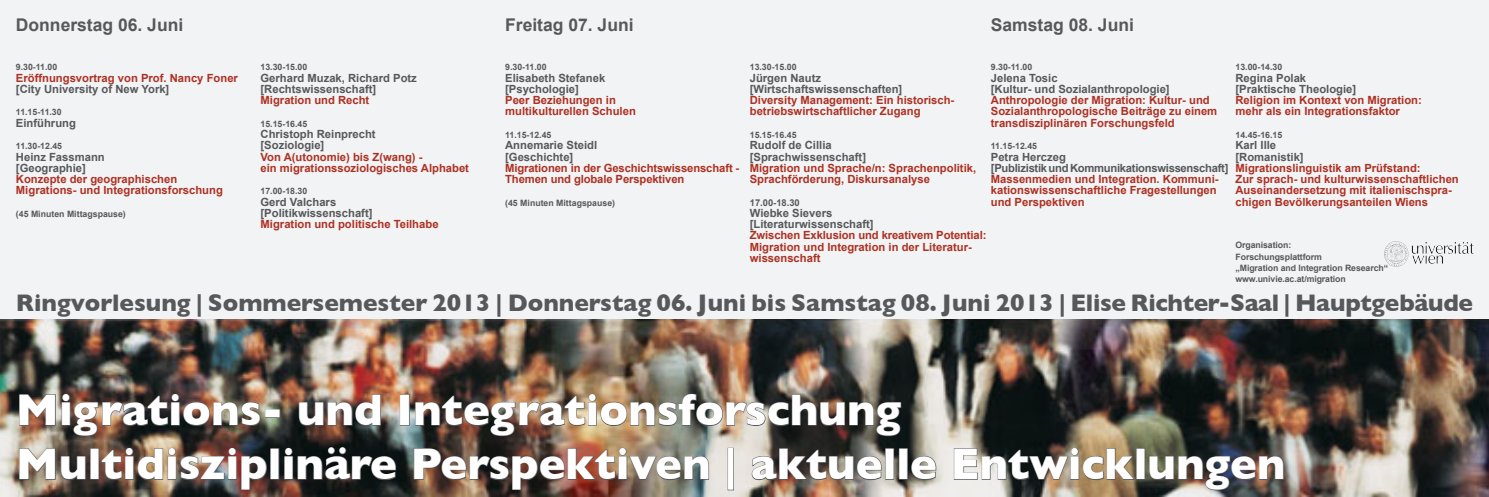
<style>
.page{position:relative;width:1489px;height:497px;background:#fff}
.page>*{position:absolute;margin:0;border:0;box-sizing:border-box;transform-origin:0 0}
.t1{font:700 45px "Gill Sans";color:#fff}
.t2{font:700 24.38px "Gill Sans";color:#57585a}
.t3{font:700 17.5px "Arial";color:#57585a}
.t4{font:700 11.25px/11.2px "Arial";color:#ad3123}
.t5{font:700 11.25px "Arial";color:#57585a}
.t6{font:700 11.25px "Arial";letter-spacing:-.025em;color:#57585a}
.t7{font:700 9.38px "Arial";color:#57585a}
.t8{font:700 8.75px "Arial";letter-spacing:-.005em;color:#57585a}
.s1{color:#57585a}
</style>
<div class="page">
<div style="left:0;top:0;width:1488px;height:496px;background:#f2f3f4"></div>
<img style="left:0;top:319px;width:1488px;height:177px">
<svg style="left:19px;top:394px;width:37px;height:31px"></svg>
<img style="left:62px;top:393px;width:198px;height:42px">
<div style="left:265px;top:409px;width:15px;height:8px;border:1px solid #57585a"></div>
<img style="left:299px;top:394px;width:82px;height:31px">
<div style="left:400px;top:394px;width:9px;height:31px;border:1px solid #57585a"></div>
<img style="left:415px;top:393px;width:486px;height:42px">
<svg style="left:19px;top:448px;width:66px;height:31px"></svg>
<div style="left:90px;top:448px;width:9px;height:31px;border:1px solid #57585a"></div>
<img style="left:102px;top:447px;width:165px;height:42px">
<div style="left:271px;top:448px;width:8px;height:31px;border:1px solid #57585a"></div>
<svg style="left:284px;top:447px;width:112px;height:32px"></svg>
<img style="left:414px;top:447px;width:295px;height:42px">
<svg style="left:752px;top:448px;width:129px;height:31px"></svg>
<div style="left:885px;top:448px;width:8px;height:31px;border:1px solid #57585a"></div>
<div style="left:899px;top:448px;width:8px;height:31px;border:1px solid #57585a"></div>
<svg style="left:911px;top:455px;width:25px;height:24px"></svg>
<img style="left:954px;top:447px;width:180px;height:32px">
<div style="left:1136px;top:448px;width:8px;height:31px;border:1px solid #57585a"></div>
<img style="left:1149px;top:455px;width:134px;height:34px">
<img style="left:1387px;top:242px;width:85px;height:24px">
<svg style="left:1384px;top:246px;width:3px;height:16px"></svg>
<p class="t3" style="left:16px;top:13px;width:169px">Donnerstag 06. Juni</p>
<p class="t3" style="left:505px;top:13px;width:130px">Freitag 07. Juni</p>
<p class="t3" style="left:990px;top:13px;width:144px">Samstag 08. Juni</p>
<p class="t8" style="left:16px;top:61px;width:43px">9.30-11.00</p>
<p class="t4" style="left:16px;top:72px;width:223px">Eröffnungsvortrag von Prof. Nancy Foner <span class="s1">[City University of New York]</span></p>
<p class="t8" style="left:16px;top:106px;width:47px">11.15-11.30</p>
<p class="t5" style="left:16px;top:115px;width:61px">Einführung</p>
<p class="t8" style="left:16px;top:140px;width:48px">11.30-12.45</p>
<p class="t5" style="left:16px;top:149px;width:90px">Heinz Fassmann</p>
<p class="t5" style="left:16px;top:160px;width:72px">[Geographie]</p>
<p class="t4" style="left:16px;top:173px;width:163px">Konzepte der geographischen</p>
<p class="t4" style="left:16px;top:185px;width:208px">Migrations- und Integrationsforschung</p>
<p class="t8" style="left:16px;top:208px;width:111px">(45 Minuten Mittagspause)</p>
<p class="t8" style="left:260px;top:61px;width:48px">13.30-15.00</p>
<p class="t5" style="left:260px;top:70px;width:158px">Gerhard Muzak, Richard Potz</p>
<p class="t5" style="left:260px;top:81px;width:117px">[Rechtswissenschaft]</p>
<p class="t4" style="left:260px;top:95px;width:110px">Migration und Recht</p>
<p class="t8" style="left:260px;top:118px;width:48px">15.15-16.45</p>
<p class="t5" style="left:260px;top:126px;width:117px">Christoph Reinprecht</p>
<p class="t5" style="left:260px;top:137px;width:65px">[Soziologie]</p>
<p class="t4" style="left:260px;top:151px;width:163px">Von A(utonomie) bis Z(wang) -</p>
<p class="t4" style="left:260px;top:162px;width:210px">ein migrationssoziologisches Alphabet</p>
<p class="t8" style="left:260px;top:185px;width:48px">17.00-18.30</p>
<p class="t5" style="left:260px;top:194px;width:77px">Gerd Valchars</p>
<p class="t5" style="left:260px;top:205px;width:113px">[Politikwissenschaft]</p>
<p class="t4" style="left:260px;top:218px;width:179px">Migration und politische Teilhabe</p>
<p class="t8" style="left:505px;top:61px;width:43px">9.30-11.00</p>
<p class="t5" style="left:505px;top:70px;width:102px">Elisabeth Stefanek</p>
<p class="t5" style="left:505px;top:81px;width:75px">[Psychologie]</p>
<p class="t4" style="left:505px;top:95px;width:112px">Peer Beziehungen in</p>
<p class="t4" style="left:505px;top:106px;width:132px">multikulturellen Schulen</p>
<p class="t8" style="left:505px;top:129px;width:48px">11.15-12.45</p>
<p class="t5" style="left:505px;top:137px;width:93px">Annemarie Steidl</p>
<p class="t5" style="left:505px;top:149px;width:70px">[Geschichte]</p>
<p class="t4" style="left:505px;top:162px;width:236px">Migrationen in der Geschichtswissenschaft -<br>Themen und globale Perspektiven</p>
<p class="t8" style="left:505px;top:196px;width:111px">(45 Minuten Mittagspause)</p>
<p class="t8" style="left:749px;top:61px;width:48px">13.30-15.00</p>
<p class="t5" style="left:749px;top:70px;width:73px">Jürgen Nautz</p>
<p class="t5" style="left:749px;top:81px;width:154px">[Wirtschaftswissenschaften]</p>
<p class="t4" style="left:749px;top:95px;width:206px">Diversity Management: Ein historisch-</p>
<p class="t4" style="left:749px;top:106px;width:172px">betriebswirtschaftlicher Zugang</p>
<p class="t8" style="left:749px;top:129px;width:48px">15.15-16.45</p>
<p class="t5" style="left:749px;top:137px;width:83px">Rudolf de Cillia</p>
<p class="t5" style="left:749px;top:149px;width:118px">[Sprachwissenschaft]</p>
<p class="t4" style="left:749px;top:162px;width:228px">Migration und Sprache/n: Sprachenpolitik,<br>Sprachförderung, Diskursanalyse</p>
<p class="t7" style="left:749px;top:196px;width:52px">17.00-18.30</p>
<p class="t5" style="left:749px;top:205px;width:84px">Wiebke Sievers</p>
<p class="t5" style="left:749px;top:216px;width:125px">[Literaturwissenschaft]</p>
<p class="t4" style="left:749px;top:230px;width:238px">Zwischen Exklusion und kreativem Potential:</p>
<p class="t4" style="left:749px;top:241px;width:223px">Migration und Integration in der Literatur&shy;wissenschaft</p>
<p class="t8" style="left:990px;top:61px;width:43px">9.30-11.00</p>
<p class="t5" style="left:990px;top:70px;width:68px">Jelena Tosic</p>
<p class="t5" style="left:990px;top:81px;width:180px">[Kultur- und Sozialanthropologie]</p>
<p class="t4" style="left:990px;top:95px;width:228px">Anthropologie der Migration: Kultur- und<br>Sozialanthropologische Beiträge zu einem transdisziplinären Forschungsfeld</p>
<p class="t8" style="left:990px;top:140px;width:48px">11.15-12.45</p>
<p class="t5" style="left:990px;top:149px;width:77px">Petra Herczeg</p>
<p class="t6" style="left:990px;top:160px;width:239px">[Publizistik und Kommunikationswissenschaft]</p>
<p class="t4" style="left:990px;top:173px;width:229px">Massenmedien und Integration. Kommuni&shy;kationswissenschaftliche Fragestellungen und Perspektiven</p>
<p class="t8" style="left:1235px;top:61px;width:48px">13.00-14.30</p>
<p class="t5" style="left:1235px;top:70px;width:72px">Regina Polak</p>
<p class="t5" style="left:1235px;top:81px;width:122px">[Praktische Theologie]</p>
<p class="t4" style="left:1235px;top:95px;width:188px">Religion im Kontext von Migration:</p>
<p class="t4" style="left:1235px;top:106px;width:166px">mehr als ein Integrationsfaktor</p>
<p class="t8" style="left:1235px;top:129px;width:48px">14.45-16.15</p>
<p class="t5" style="left:1235px;top:137px;width:42px">Karl Ille</p>
<p class="t5" style="left:1235px;top:149px;width:70px">[Romanistik]</p>
<p class="t4" style="left:1235px;top:162px;width:187px">Migrationslinguistik am Prüfstand:</p>
<p class="t4" style="left:1235px;top:173px;width:225px">Zur sprach- und kulturwissenschaftlichen<br>Auseinandersetzung mit italienischspra&shy;chigen Bevölkerungsanteilen Wiens</p>
<p class="t8" style="left:1235px;top:239px;width:57px">Organisation:</p>
<p class="t8" style="left:1235px;top:250px;width:88px">Forschungsplattform</p>
<p class="t8" style="left:1235px;top:261px;width:154px">„Migration and Integration Research“</p>
<p class="t8" style="left:1235px;top:273px;width:112px">www.univie.ac.at/migration</p>
<p class="t2" style="left:16px;top:288px;width:1458px">Ringvorlesung | Sommersemester 2013 | Donnerstag 06. Juni bis Samstag 08. Juni 2013 | Elise Richter-Saal | Hauptgebäude</p>
<p class="t1" style="left:16px;top:383px;width:886px">Migrations- und Integrationsforschung</p>
<p class="t1" style="left:16px;top:437px;width:1270px">Multidisziplinäre Perspektiven | aktuelle Entwicklungen</p>
</div>
